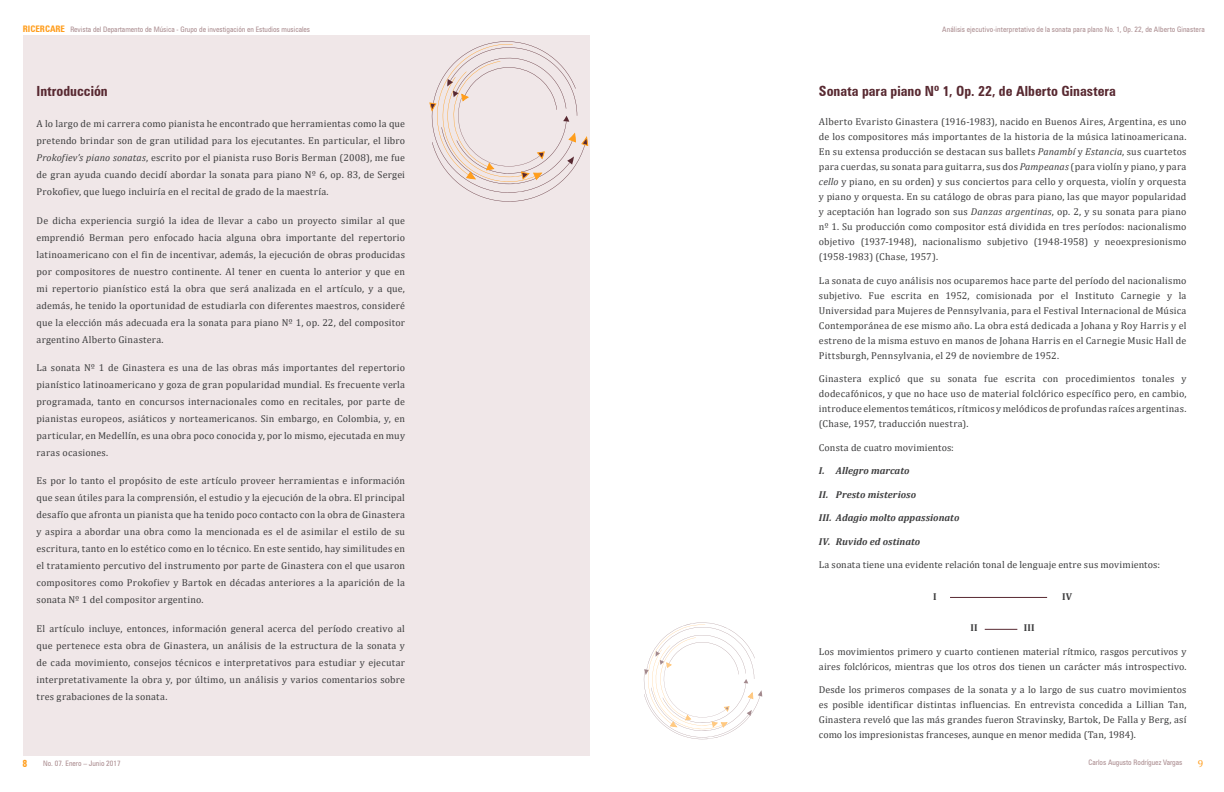
<style>
.page{position:relative;width:1224px;height:792px;background:#fff}
.page>*{position:absolute;margin:0;border:0;box-sizing:border-box;transform-origin:0 0}
.TÍTULO1{font:700 condensed 14px "Zurich BT";color:#582931}
.Corrido{font:10px/17px "Cambria";letter-spacing:.015em;color:#3e3e3f;text-align:justify}
.Corrido-2{font:italic 700 10px "Cambria";letter-spacing:.005em;color:#3e3e3f}
.Corrido-3{font:700 10px "Cambria";letter-spacing:.015em;color:#3e3e3f}
.t1{font:700 condensed 10px "Zurich BT";color:#ff9d1b}
.t2{font:10px "Cambria";color:#ff9d1b}
.TITULO_CAP{font:condensed 7.5px "Zurich BT";color:#ac8e91}
.s1{font-weight:700;font-size:9px;color:#ff9d1b}
.s2{font-style:italic}
</style>
<div class="page">
<div style="left:23px;top:36px;width:567px;height:720px;background:#f0e7e8"></div>
<hr style="left:950px;top:597px;width:97px;height:1px;background:#582931">
<hr style="left:985px;top:629px;width:32px;height:1px;background:#582931">
<svg style="left:644px;top:622px;width:118px;height:117px"></svg>
<svg style="left:429px;top:41px;width:159px;height:161px"></svg>
<p class="TITULO_CAP" style="left:23px;top:25px;width:289px"><span class="s1">RICERCARE</span> Revista del Departamento de Música - Grupo de investigación en Estudios musicales</p>
<p class="TÍTULO1" style="left:37px;top:83px;width:73px">Introducción</p>
<p class="Corrido" style="left:37px;top:115px;width:370px">A lo largo de mi carrera como pianista he encontrado que herramientas como la que pretendo brindar son de gran utilidad para los ejecutantes. En particular, el libro <span class="s2">Prokofiev’s piano sonatas</span>, escrito por el pianista ruso Boris Berman (2008), me fue de gran ayuda cuando decidí abordar la sonata para piano Nº 6, op. 83, de Sergei Prokofiev, que luego incluiría en el recital de grado de la maestría.</p>
<p class="Corrido" style="left:37px;top:212px;width:370px">De dicha experiencia surgió la idea de llevar a cabo un proyecto similar al que emprendió Berman pero enfocado hacia alguna obra importante del repertorio latinoamericano con el fin de incentivar, además, la ejecución de obras producidas por compositores de nuestro continente. Al tener en cuenta lo anterior y que en mi repertorio pianístico está la obra que será analizada en el artículo, y a que, además, he tenido la oportunidad de estudiarla con diferentes maestros, consideré que la elección más adecuada era la sonata para piano Nº 1, op. 22, del compositor argentino Alberto Ginastera.</p>
<p class="Corrido" style="left:37px;top:359px;width:370px">La sonata Nº 1 de Ginastera es una de las obras más importantes del repertorio pianístico latinoamericano y goza de gran popularidad mundial. Es frecuente verla programada, tanto en concursos internacionales como en recitales, por parte de pianistas europeos, asiáticos y norteamericanos. Sin embargo, en Colombia, y, en particular, en Medellín, es una obra poco conocida y, por lo mismo, ejecutada en muy raras ocasiones.</p>
<p class="Corrido" style="left:37px;top:472px;width:370px">Es por lo tanto el propósito de este artículo proveer herramientas e información que sean útiles para la comprensión, el estudio y la ejecución de la obra. El principal desafío que afronta un pianista que ha tenido poco contacto con la obra de Ginastera y aspira a abordar una obra como la mencionada es el de asimilar el estilo de su escritura, tanto en lo estético como en lo técnico. En este sentido, hay similitudes en el tratamiento percutivo del instrumento por parte de Ginastera con el que usaron compositores como Prokofiev y Bartok en décadas anteriores a la aparición de la sonata Nº 1 del compositor argentino.</p>
<p class="Corrido" style="left:37px;top:620px;width:370px">El artículo incluye, entonces, información general acerca del período creativo al que pertenece esta obra de Ginastera, un análisis de la estructura de la sonata y de cada movimiento, consejos técnicos e interpretativos para estudiar y ejecutar interpretativamente la obra y, por último, un análisis y varios comentarios sobre tres grabaciones de la sonata.</p>
<p class="TITULO_CAP" style="left:942px;top:25px;width:264px">Análisis ejecutivo-interpretativo de la sonata para plano No. 1, Op. 22, de Alberto Ginastera</p>
<p class="TÍTULO1" style="left:819px;top:83px;width:299px">Sonata para piano Nº 1, Op. 22, de Alberto Ginastera</p>
<p class="Corrido" style="left:819px;top:114px;width:369px;line-height:15px">Alberto Evaristo Ginastera (1916-1983), nacido en Buenos Aires, Argentina, es uno de los compositores más importantes de la historia de la música latinoamericana.<br>En su extensa producción se destacan sus ballets <span class="s2">Panambí</span> y <span class="s2">Estancia</span>, sus cuartetos para cuerdas, su sonata para guitarra, sus dos <span class="s2">Pampeanas</span> (para violín y piano, y para <span class="s2">cello</span> y piano, en su orden) y sus conciertos para cello y orquesta, violín y orquesta y piano y orquesta. En su catálogo de obras para piano, las que mayor popularidad y aceptación han logrado son sus <span class="s2">Danzas argentinas</span>, op. 2, y su sonata para piano nº 1. Su producción como compositor está dividida en tres períodos: nacionalismo objetivo (1937-1948), nacionalismo subjetivo (1948-1958) y neoexpresionismo (1958-1983) (Chase, 1957).</p>
<p class="Corrido" style="left:819px;top:273px;width:369px;line-height:15px">La sonata de cuyo análisis nos ocuparemos hace parte del período del nacionalismo subjetivo. Fue escrita en 1952, comisionada por el Instituto Carnegie y la Universidad para Mujeres de Pennsylvania, para el Festival Internacional de Música Contemporánea de ese mismo año. La obra está dedicada a Johana y Roy Harris y el estreno de la misma estuvo en manos de Johana Harris en el Carnegie Music Hall de Pittsburgh, Pennsylvania, el 29 de noviembre de 1952.</p>
<p class="Corrido" style="left:819px;top:371px;width:369px;line-height:15px">Ginastera explicó que su sonata fue escrita con procedimientos tonales y dodecafónicos, y que no hace uso de material folclórico específico pero, en cambio, introduce elementos temáticos, rítmicos y melódicos de profundas raíces argentinas. (Chase, 1957, traducción nuestra).</p>
<p class="Corrido" style="left:819px;top:439px;width:137px">Consta de cuatro movimientos:</p>
<p class="Corrido-2" style="left:819px;top:464px;width:92px">I. Allegro marcato</p>
<p class="Corrido-2" style="left:819px;top:487px;width:99px">II. Presto misterioso</p>
<p class="Corrido-2" style="left:819px;top:511px;width:142px">III. Adagio molto appassionato</p>
<p class="Corrido-2" style="left:819px;top:534px;width:103px">IV. Ruvido ed ostinato</p>
<p class="Corrido" style="left:819px;top:557px;width:343px">La sonata tiene una evidente relación tonal de lenguaje entre sus movimientos:</p>
<p class="Corrido-3" style="left:933px;top:589px;width:5px">I</p>
<p class="Corrido-3" style="left:1062px;top:589px;width:12px">IV</p>
<p class="Corrido-3" style="left:971px;top:621px;width:9px">II</p>
<p class="Corrido-3" style="left:1024px;top:621px;width:12px">III</p>
<p class="Corrido" style="left:819px;top:644px;width:369px;line-height:15px">Los movimientos primero y cuarto contienen material rítmico, rasgos percutivos y aires folclóricos, mientras que los otros dos tienen un carácter más introspectivo.</p>
<p class="Corrido" style="left:819px;top:683px;width:369px;line-height:15px">Desde los primeros compases de la sonata y a lo largo de sus cuatro movimientos es posible identificar distintas influencias. En entrevista concedida a Lillian Tan, Ginastera reveló que las más grandes fueron Stravinsky, Bartok, De Falla y Berg, así como los impresionistas franceses, aunque en menor medida (Tan, 1984).</p>
<p class="t1" style="left:23px;top:757px;width:6px">8</p>
<p class="TITULO_CAP" style="left:43px;top:759px;width:79px">No. 07. Enero – Junio 2017</p>
<p class="t2" style="left:1198px;top:757px;width:7px">9</p>
<p class="TITULO_CAP" style="left:1089px;top:758px;width:95px">Carlos Augusto Rodríguez Vargas</p>
</div>
